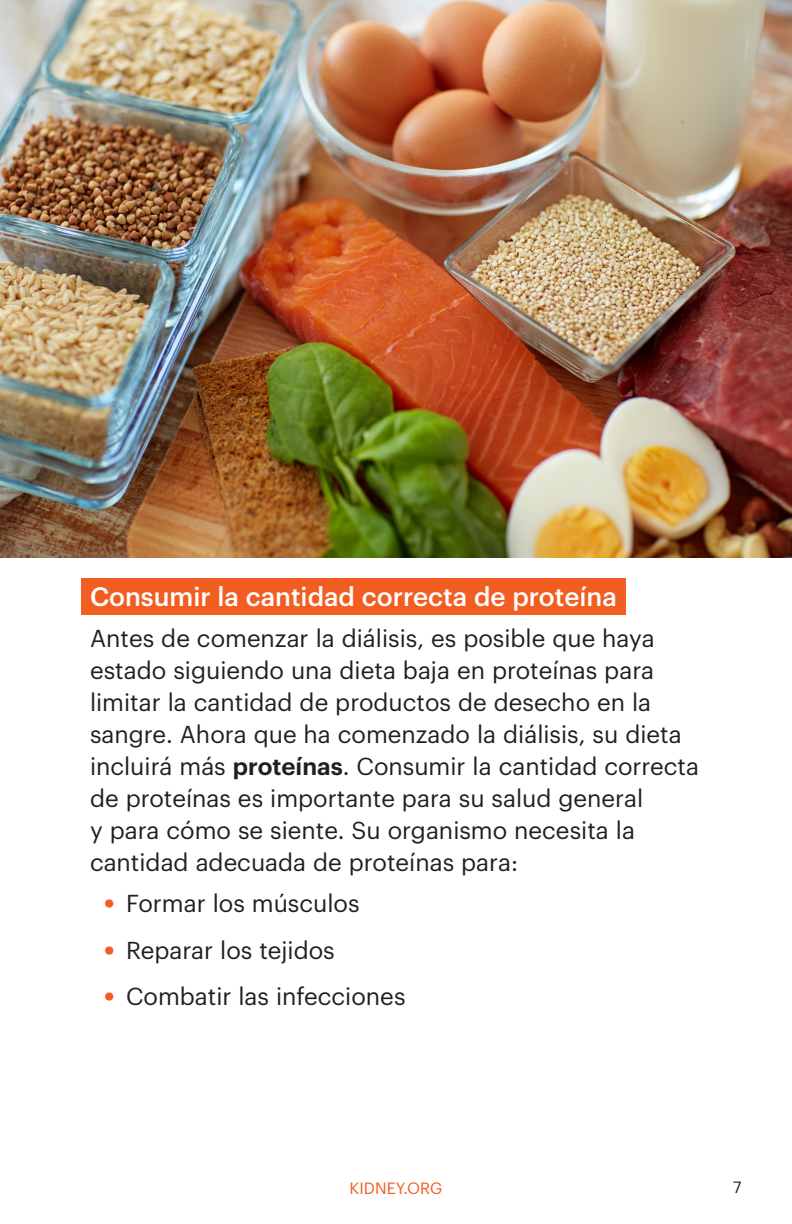
<style>
.page{position:relative;width:792px;height:1224px;background:#fff}
.page>*{position:absolute;margin:0;border:0;box-sizing:border-box;transform-origin:0 0}
.Head1{font:500 26px "Graphik";color:#fff}
.Body1{font:24px/32px "Graphik";color:#231f20}
.t1{font:16px "Graphik";letter-spacing:.005em;color:#f25d21}
.t2{font:16px "Graphik";color:#231f20}
.s1{font-weight:600}
.s2{font-weight:700;font-size:28px;color:#f25d21}
</style>
<div class="page">
<div style="left:81px;top:579px;width:545px;height:36px;background:#f25d21"></div>
<img style="left:0;top:0;width:792px;height:558px">
<p class="Head1" style="left:90px;top:577px;width:528px">Consumir la cantidad correcta de proteína</p>
<p class="Body1" style="left:90px;top:621px;width:611px">Antes de comenzar la diálisis, es posible que haya estado siguiendo una dieta baja en proteínas para limitar la cantidad de productos de desecho en la sangre. Ahora que ha comenzado la diálisis, su dieta incluirá más <span class="s1">proteínas</span>. Consumir la cantidad correcta de proteínas es importante para su salud general<br>y para cómo se siente. Su organismo necesita la cantidad adecuada de proteínas para:</p>
<p class="Body1" style="left:104px;top:886px;width:257px"><span class="s2">•</span> Formar los músculos</p>
<p class="Body1" style="left:104px;top:932px;width:232px"><span class="s2">•</span> Reparar los tejidos</p>
<p class="Body1" style="left:104px;top:978px;width:303px"><span class="s2">•</span> Combatir las infecciones</p>
<p class="t1" style="left:350px;top:1176px;width:94px">KIDNEY.ORG</p>
<p class="t2" style="left:733px;top:1175px;width:10px">7</p>
</div>
